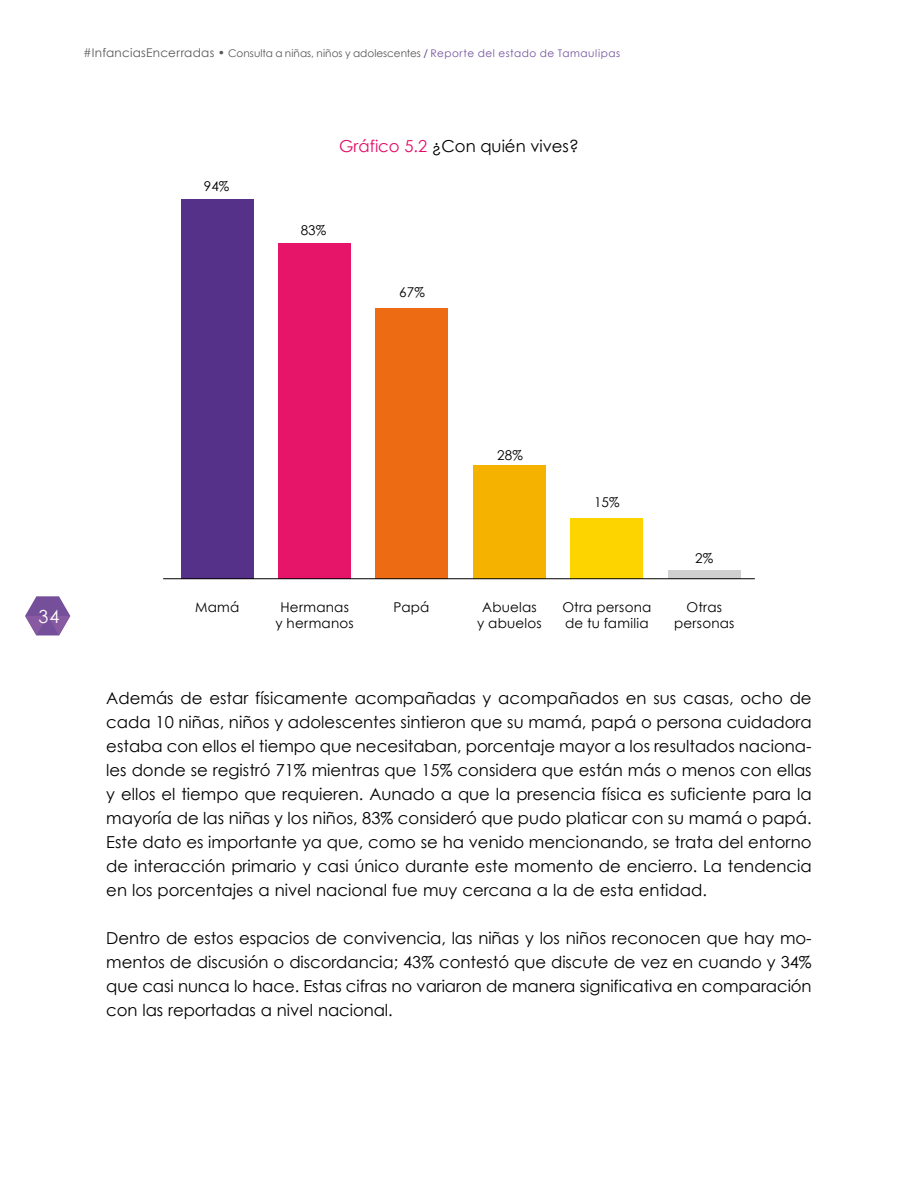
<style>
.page{position:relative;width:918px;height:1188px;background:#fff}
.page>*{position:absolute;margin:0;border:0;box-sizing:border-box;transform-origin:0 0}
.t1{font:18px "Century Gothic";color:#fff}
.t2{font:16.5px/24px "Century Gothic";color:#000;text-align:justify}
.t3{font:13.5px/16.2px "Century Gothic";letter-spacing:.015em;color:#000;text-align:center}
.t4{font:10.5px "Century Gothic";letter-spacing:.01em;color:#575756}
.s1{font-size:12px}
.s2{color:#563188}
.s3{color:#74539c}
.s4{color:#e50d68}
</style>
<div class="page">
<svg style="left:25px;top:596px;width:45px;height:39px"></svg>
<div style="left:668px;top:570px;width:73px;height:8px;background:#d0d0d0"></div>
<div style="left:570px;top:518px;width:73px;height:60px;background:#fdd400"></div>
<div style="left:473px;top:465px;width:73px;height:113px;background:#f5b300"></div>
<div style="left:375px;top:308px;width:73px;height:270px;background:#ed6b13"></div>
<div style="left:278px;top:243px;width:73px;height:335px;background:#e61569"></div>
<div style="left:181px;top:199px;width:73px;height:379px;background:#563189"></div>
<hr style="left:163px;top:578px;width:592px;height:1px;background:#000">
<p class="t4" style="left:83px;top:46px;width:539px"><span class="s1">#InfanciasEncerradas •</span> Consulta a niñas, niños y adolescentes <span class="s2">/</span> <span class="s3">Reporte del estado de Tamaulipas</span></p>
<p class="t3" style="left:204px;top:178px;width:27px">94%</p>
<p class="t2" style="left:339px;top:133px;width:241px"><span class="s4">Gráfico 5.2</span> ¿Con quién vives?</p>
<p class="t3" style="left:301px;top:222px;width:27px">83%</p>
<p class="t3" style="left:399px;top:284px;width:27px">67%</p>
<p class="t1" style="left:39px;top:605px;width:22px">34</p>
<p class="t3" style="left:195px;top:599px;width:46px">Mamá</p>
<p class="t3" style="left:280px;top:599px;width:70px">Hermanas</p>
<p class="t3" style="left:394px;top:599px;width:37px">Papá</p>
<p class="t3" style="left:276px;top:615px;width:80px">y hermanos</p>
<p class="t3" style="left:497px;top:447px;width:27px">28%</p>
<p class="t3" style="left:594px;top:494px;width:27px">15%</p>
<p class="t3" style="left:695px;top:550px;width:20px">2%</p>
<p class="t3" style="left:477px;top:599px;width:66px">Abuelas y abuelos</p>
<p class="t3" style="left:562px;top:599px;width:91px;text-align:left">Otra persona de tu familia</p>
<p class="t3" style="left:674px;top:599px;width:62px">Otras personas</p>
<p class="t2" style="left:106px;top:685px;width:707px">Además de estar físicamente acompañadas y acompañados en sus casas, ocho de cada 10 niñas, niños y adolescentes sintieron que su mamá, papá o persona cuidadora estaba con ellos el tiempo que necesitaban, porcentaje mayor a los resultados naciona&shy;les donde se registró 71% mientras que 15% considera que están más o menos con ellas y ellos el tiempo que requieren. Aunado a que la presencia física es suficiente para la mayoría de las niñas y los niños, 83% consideró que pudo platicar con su mamá o papá.<br>Este dato es importante ya que, como se ha venido mencionando, se trata del entorno de interacción primario y casi único durante este momento de encierro. La tendencia en los porcentajes a nivel nacional fue muy cercana a la de esta entidad.</p>
<p class="t2" style="left:106px;top:925px;width:707px">Dentro de estos espacios de convivencia, las niñas y los niños reconocen que hay mo&shy;mentos de discusión o discordancia; 43% contestó que discute de vez en cuando y 34% que casi nunca lo hace. Estas cifras no variaron de manera significativa en comparación con las reportadas a nivel nacional.</p>
</div>
